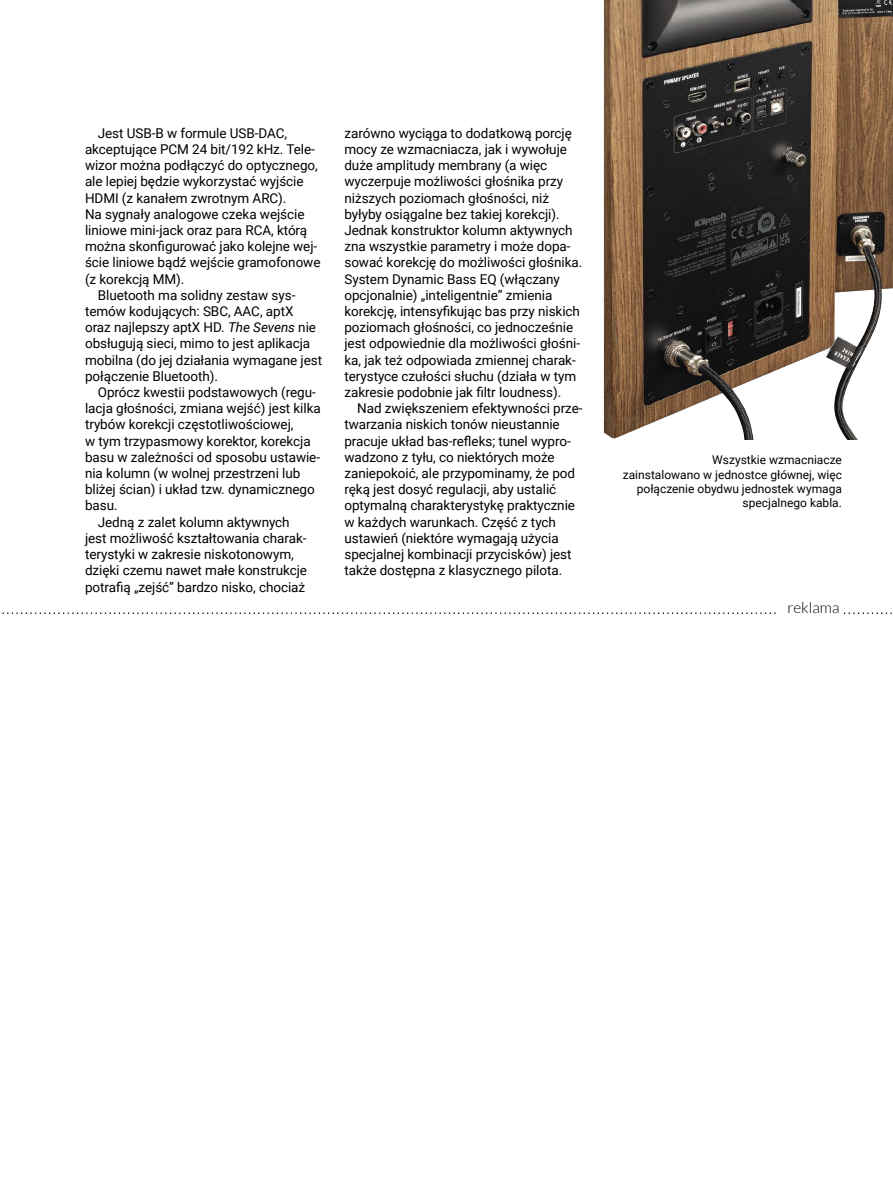
<style>
.page{position:relative;width:893px;height:1191px;background:#fff}
.page>*{position:absolute;margin:0;border:0;box-sizing:border-box;transform-origin:0 0}
.t1{font:300 15.3px "Lato";color:#000}
.t2{font:13.5px/16.2px "Roboto";letter-spacing:-.005em;color:#000}
.t3{font:12px/14.4px "Roboto";color:#000;text-align:right}
.s1{font-style:italic}
</style>
<div class="page">
<img style="left:604px;top:0;width:289px;height:440px">
<svg style="left:2px;top:612px;width:890px;height:2px"></svg>
<div style="left:776px;top:599px;width:65px;height:25px;background:#fff"></div>
<p class="t2" style="left:98px;top:124px;width:191px">Jest USB-B w formule USB-DAC,</p>
<p class="t2" style="left:85px;top:140px;width:231px">akceptujące PCM 24 bit/192 kHz. Tele-</p>
<p class="t2" style="left:85px;top:157px;width:234px">wizor można podłączyć do optycznego,</p>
<p class="t2" style="left:85px;top:173px;width:220px">ale lepiej będzie wykorzystać wyjście</p>
<p class="t2" style="left:85px;top:189px;width:203px">HDMI (z kanałem zwrotnym ARC).</p>
<p class="t2" style="left:85px;top:205px;width:221px">Na sygnały analogowe czeka wejście</p>
<p class="t2" style="left:85px;top:221px;width:224px">liniowe mini-jack oraz para RCA, którą</p>
<p class="t2" style="left:85px;top:238px;width:234px">można skonfigurować jako kolejne wej-</p>
<p class="t2" style="left:85px;top:254px;width:237px">ście liniowe bądź wejście gramofonowe</p>
<p class="t2" style="left:85px;top:270px;width:101px">(z korekcją MM).</p>
<p class="t2" style="left:98px;top:286px;width:199px">Bluetooth ma solidny zestaw sys-</p>
<p class="t2" style="left:85px;top:302px;width:210px">temów kodujących: SBC, AAC, aptX</p>
<p class="t2" style="left:85px;top:319px;width:232px">oraz najlepszy aptX HD. <span class="s1">The Sevens</span> nie</p>
<p class="t2" style="left:85px;top:335px;width:227px">obsługują sieci, mimo to jest aplikacja</p>
<p class="t2" style="left:85px;top:351px;width:239px">mobilna (do jej działania wymagane jest</p>
<p class="t2" style="left:85px;top:367px;width:134px">połączenie Bluetooth).</p>
<p class="t2" style="left:98px;top:383px;width:219px">Oprócz kwestii podstawowych (regu-</p>
<p class="t2" style="left:85px;top:400px;width:237px">lacja głośności, zmiana wejść) jest kilka</p>
<p class="t2" style="left:85px;top:416px;width:210px">trybów korekcji częstotliwościowej,</p>
<p class="t2" style="left:85px;top:432px;width:227px">w tym trzypasmowy korektor, korekcja</p>
<p class="t2" style="left:85px;top:448px;width:237px">basu w zależności od sposobu ustawie-</p>
<p class="t2" style="left:85px;top:464px;width:217px">nia kolumn (w wolnej przestrzeni lub</p>
<p class="t2" style="left:85px;top:481px;width:231px">bliżej ścian) i układ tzw. dynamicznego</p>
<p class="t2" style="left:85px;top:497px;width:34px">basu.</p>
<p class="t2" style="left:98px;top:513px;width:193px">Jedną z zalet kolumn aktywnych</p>
<p class="t2" style="left:85px;top:529px;width:223px">jest możliwość kształtowania charak-</p>
<p class="t2" style="left:85px;top:545px;width:210px">terystyki w zakresie niskotonowym,</p>
<p class="t2" style="left:85px;top:562px;width:224px">dzięki czemu nawet małe konstrukcje</p>
<p class="t2" style="left:85px;top:578px;width:222px">potrafią „zejść” bardzo nisko, chociaż</p>
<p class="t2" style="left:344px;top:124px;width:239px">zarówno wyciąga to dodatkową porcję mocy ze wzmacniacza, jak i wywołuje duże amplitudy membrany (a więc wyczerpuje możliwości głośnika przy niższych poziomach głośności, niż byłyby osiągalne bez takiej korekcji).<br>Jednak konstruktor kolumn aktywnych zna wszystkie parametry i może dopa&shy;sować korekcję do możliwości głośnika.<br>System Dynamic Bass EQ (włączany opcjonalnie) „inteligentnie” zmienia korekcję, intensyfikując bas przy niskich poziomach głośności, co jednocześnie jest odpowiednie dla możliwości głośni&shy;ka, jak też odpowiada zmiennej charak&shy;terystyce czułości słuchu (działa w tym zakresie podobnie jak filtr loudness).</p>
<p class="t2" style="left:344px;top:400px;width:240px;text-indent:13px">Nad zwiększeniem efektywności prze&shy;twarzania niskich tonów nieustannie pracuje układ bas-refleks; tunel wypro&shy;wadzono z tyłu, co niektórych może zaniepokoić, ale przypominamy, że pod ręką jest dosyć regulacji, aby ustalić optymalną charakterystykę praktycznie w każdych warunkach. Część z tych ustawień (niektóre wymagają użycia specjalnej kombinacji przycisków) jest także dostępna z klasycznego pilota.</p>
<p class="t3" style="left:623px;top:452px;width:221px">Wszystkie wzmacniacze<br>zainstalowano w jednostce głównej, więc połączenie obydwu jednostek wymaga specjalnego kabla.</p>
<p class="t1" style="left:787px;top:599px;width:54px">reklama</p>
</div>
